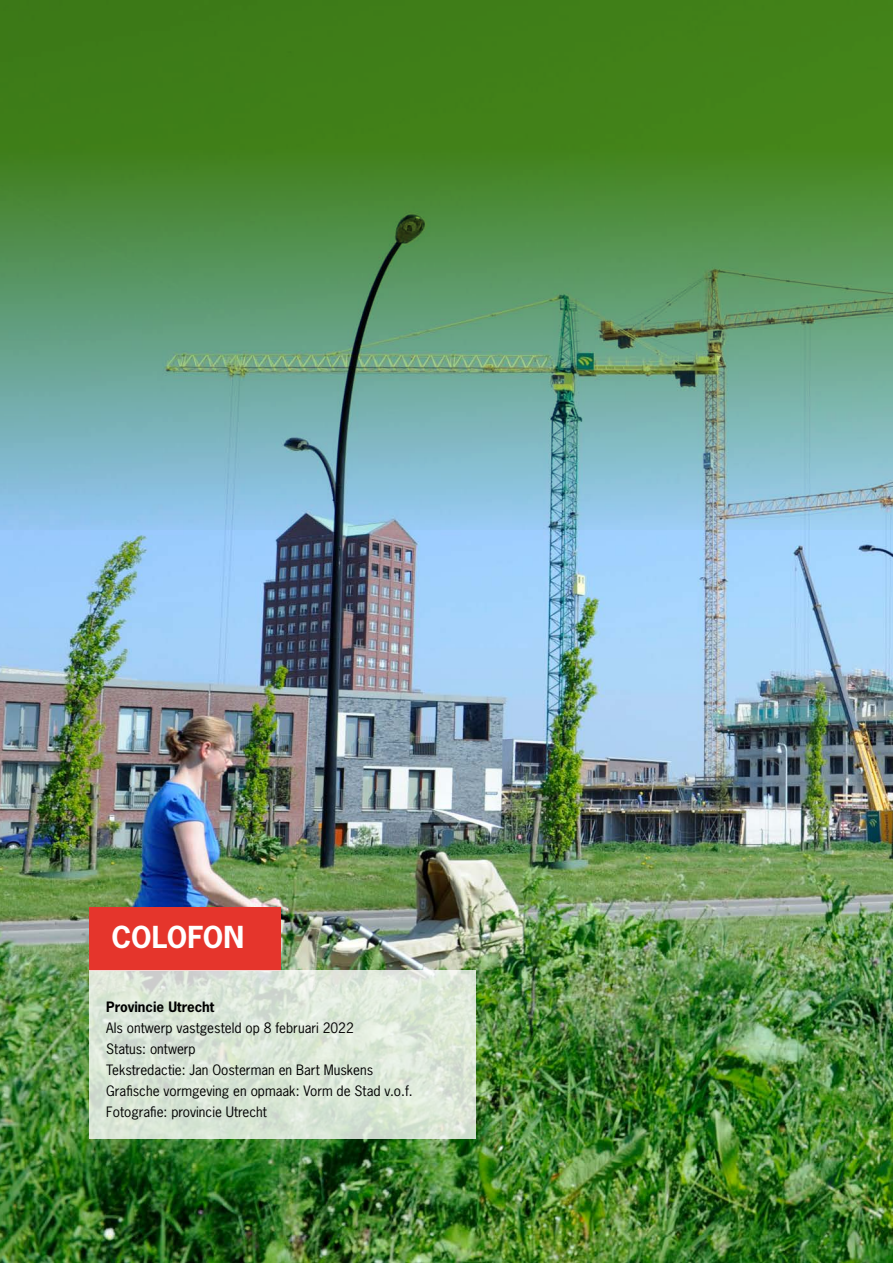
<style>
.page{position:relative;width:893px;height:1263px;background:#fff}
.page>*{position:absolute;margin:0;border:0;box-sizing:border-box;transform-origin:0 0}
.kop_1{font:700 28.5px "News Gothic Std";color:#fff}
.kader_plat{font:13.5px "News Gothic Std";color:#000}
.kader_plat-2{font:700 13.5px "News Gothic Std";color:#000}
</style>
<div class="page">
<img style="left:0;top:529px;width:893px;height:734px">
<svg style="left:0;top:0;width:893px;height:529px;background:#5d9764"></svg>
<div style="left:89px;top:907px;width:192px;height:63px;background:#e5352c"></div>
<svg style="left:89px;top:970px;width:387px;height:168px;background:#dbe6d7"></svg>
<h1 class="kop_1" style="left:112px;top:918px;width:134px">COLOFON</h1>
<p class="kader_plat-2" style="left:106px;top:998px;width:110px">Provincie Utrecht</p>
<p class="kader_plat" style="left:106px;top:1019px;width:249px">Als ontwerp vastgesteld op 8 februari 2022</p>
<p class="kader_plat" style="left:106px;top:1040px;width:91px">Status: ontwerp</p>
<p class="kader_plat" style="left:106px;top:1061px;width:268px">Tekstredactie: Jan Oosterman en Bart Muskens</p>
<p class="kader_plat" style="left:106px;top:1082px;width:308px">Grafische vormgeving en opmaak: Vorm de Stad v.o.f.</p>
<p class="kader_plat" style="left:106px;top:1103px;width:162px">Fotografie: provincie Utrecht</p>
</div>
